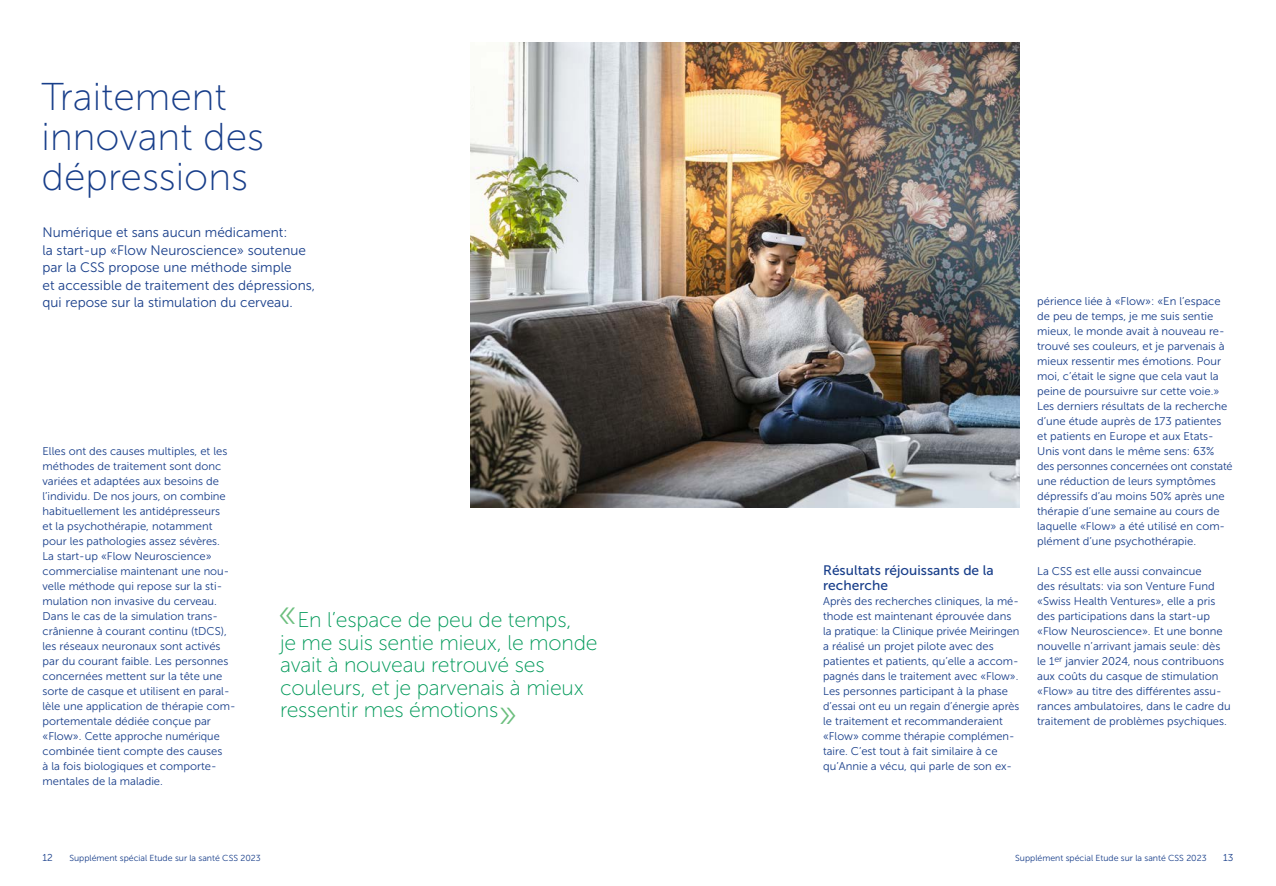
<style>
.page{position:relative;width:1276px;height:886px;background:#fff}
.page>*{position:absolute;margin:0;border:0;box-sizing:border-box;transform-origin:0 0}
.t1{font:38.75px/40px "Museo Sans 100";color:#183e8a}
.t2{font:21.25px/22.5px "Museo Sans 100";letter-spacing:-.01em;color:#009959}
.t3{font:13.75px/17.5px "Museo Sans 300";color:#183e8a}
.t4{font:13.75px/15px "Museo Sans 500";color:#183e8a}
.t5{font:11.25px/15px "Museo Sans 300";color:#183e8a}
.t6{font:10px "Museo Sans 300";color:#183e8a}
.t7{font:8.75px "Museo Sans 300";color:#183e8a}
.s1{font-size:40px;color:#6bbe7d}
.s2{font-size:39.62px;color:#6bbe7d}
</style>
<div class="page">
<img style="left:470px;top:42px;width:549px;height:465px">
<h1 class="t1" style="left:42px;top:77px;width:224px">Traitement innovant des dépressions</h1>
<p class="t3" style="left:43px;top:224px;width:274px">Numérique et sans aucun médicament:<br>la start-up «Flow Neuroscience» soutenue par la CSS propose une méthode simple<br>et accessible de traitement des dépressions, qui repose sur la stimulation du cerveau.</p>
<p class="t5" style="left:43px;top:443px;width:195px">Elles ont des causes multiples, et les méthodes de traitement sont donc variées et adaptées aux besoins de l’individu. De nos jours, on combine habituellement les antidépresseurs<br>et la psychothérapie, notamment pour les pathologies assez sévères.<br>La start-up «Flow Neuroscience» commercialise maintenant une nou&shy;velle méthode qui repose sur la sti&shy;mulation non invasive du cerveau.<br>Dans le cas de la simulation trans&shy;crânienne à courant continu (tDCS), les réseaux neuronaux sont activés par du courant faible. Les personnes concernées mettent sur la tête une sorte de casque et utilisent en paral&shy;lèle une application de thérapie com&shy;portementale dédiée conçue par «Flow». Cette approche numérique combinée tient compte des causes<br>à la fois biologiques et comporte&shy;mentales de la maladie.</p>
<h2 class="t2" style="left:278px;top:609px;width:321px"><span class="s1">«</span>En l’espace de peu de temps,<br>je me suis sentie mieux, le monde avait à nouveau retrouvé ses couleurs, et je parvenais à mieux ressentir mes émotions<span class="s2">»</span></h2>
<p class="t4" style="left:823px;top:562px;width:172px">Résultats réjouissants de la recherche</p>
<p class="t5" style="left:823px;top:593px;width:198px">Après des recherches cliniques, la mé&shy;thode est maintenant éprouvée dans la pratique: la Clinique privée Meiringen a réalisé un projet pilote avec des patientes et patients, qu’elle a accom&shy;pagnés dans le traitement avec «Flow».<br>Les personnes participant à la phase d’essai ont eu un regain d’énergie après le traitement et recommanderaient «Flow» comme thérapie complémen&shy;taire. C’est tout à fait similaire à ce qu’Annie a vécu, qui parle de son ex-</p>
<p class="t5" style="left:1037px;top:293px;width:197px">périence liée à «Flow»: «En l’espace de peu de temps, je me suis sentie mieux, le monde avait à nouveau re&shy;trouvé ses couleurs, et je parvenais à mieux ressentir mes émotions. Pour moi, c’était le signe que cela vaut la peine de poursuivre sur cette voie.» Les derniers résultats de la recherche d’une étude auprès de 173 patientes et patients en Europe et aux Etats-Unis vont dans le même sens: 63% des personnes concernées ont constaté une réduction de leurs symptômes dépressifs d’au moins 50% après une thérapie d’une semaine au cours de laquelle «Flow» a été utilisé en com&shy;plément d’une psychothérapie.</p>
<p class="t5" style="left:1037px;top:563px;width:195px">La CSS est elle aussi convaincue<br>des résultats: via son Venture Fund «Swiss Health Ventures», elle a pris des participations dans la start-up «Flow Neuroscience». Et une bonne nouvelle n’arrivant jamais seule: dès le 1<sup>er</sup> janvier 2024, nous contribuons aux coûts du casque de stimulation «Flow» au titre des différentes assu&shy;rances ambulatoires, dans le cadre du traitement de problèmes psychiques.</p>
<p class="t6" style="left:43px;top:852px;width:12px">12</p>
<p class="t6" style="left:1223px;top:852px;width:12px">13</p>
<p class="t7" style="left:69px;top:853px;width:193px">Supplément spécial Etude sur la santé CSS 2023</p>
<p class="t7" style="left:1015px;top:853px;width:193px">Supplément spécial Etude sur la santé CSS 2023</p>
</div>
